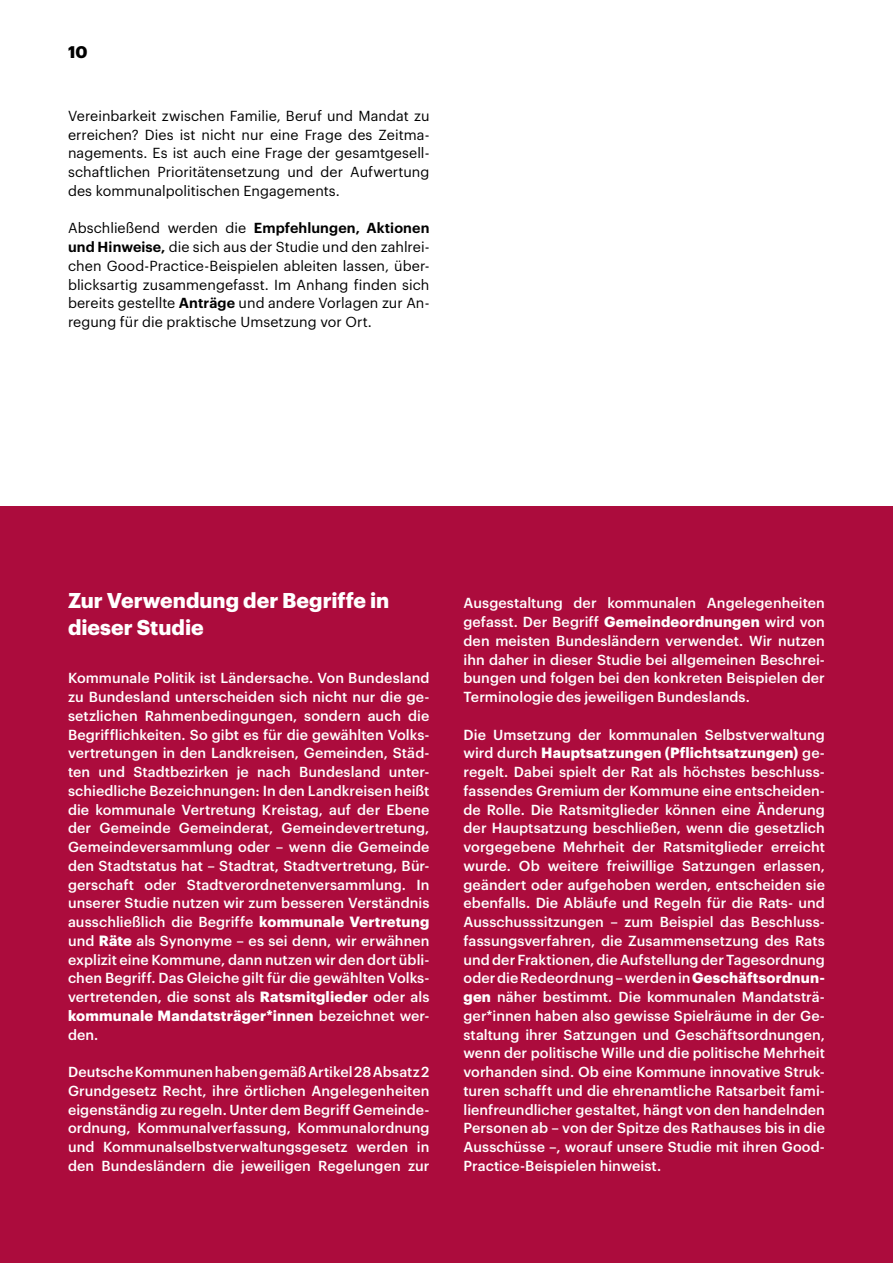
<style>
.page{position:relative;width:893px;height:1263px;background:#fff}
.page>*{position:absolute;margin:0;border:0;box-sizing:border-box;transform-origin:0 0}
.Zwischenhead{font:700 21px/27px "Graphik";color:#fff}
.t1{font:700 16.5px "Graphik";color:#000}
.Fließtext{font:700 14.55px "Graphik";letter-spacing:.015em;color:#fff}
.Fließtext-2{font:500 14.25px/18.8px "Graphik";letter-spacing:.005em;color:#fff;text-align:justify}
.Fließtext-3{font:14.25px/18.8px "Graphik";letter-spacing:.005em;color:#000;text-align:justify}
.s1{font-weight:600}
.s2{font-weight:700;font-size:14.55px}
.s3{font-weight:500;font-size:14.25px}
</style>
<div class="page">
<hr style="left:892px;top:0;width:1px;height:1263px;background:#f07e03">
<div style="left:0;top:506px;width:893px;height:757px;background:#ac0c3d"></div>
<p class="t1" style="left:68px;top:39px;width:21px">10</p>
<p class="Fließtext-3" style="left:68px;top:105px;width:363px">Vereinbarkeit zwischen Familie, Beruf und Mandat zu erreichen? Dies ist nicht nur eine Frage des Zeitma&shy;nagements. Es ist auch eine Frage der gesamtgesell&shy;schaftlichen Prioritätensetzung und der Aufwertung des kommunalpolitischen Engagements.</p>
<p class="Fließtext-3" style="left:68px;top:218px;width:363px">Abschließend werden die <span class="s1">Empfehlungen, Aktionen und Hinweise,</span> die sich aus der Studie und den zahlrei&shy;chen Good-Practice-Beispielen ableiten lassen, über&shy;blicksartig zusammengefasst. Im Anhang finden sich bereits gestellte <span class="s1">Anträge</span> und andere Vorlagen zur An&shy;regung für die praktische Umsetzung vor Ort.</p>
<h2 class="Zwischenhead" style="left:68px;top:585px;width:323px">Zur Verwendung der Begriffe in dieser Studie</h2>
<p class="Fließtext-2" style="left:68px;top:668px;width:363px">Kommunale Politik ist Ländersache. Von Bundesland zu Bundesland unterscheiden sich nicht nur die ge&shy;setzlichen Rahmenbedingungen, sondern auch die Begrifflichkeiten. So gibt es für die gewählten Volks&shy;vertretungen in den Landkreisen, Gemeinden, Städ&shy;ten und Stadtbezirken je nach Bundesland unter&shy;schiedliche Bezeichnungen: In den Landkreisen heißt die kommunale Vertretung Kreistag, auf der Ebene der Gemeinde Gemeinderat, Gemeindevertretung, Gemeindeversammlung oder – wenn die Gemeinde den Stadtstatus hat – Stadtrat, Stadtvertretung, Bür&shy;gerschaft oder Stadtverordnetenversammlung. In unserer Studie nutzen wir zum besseren Verständnis ausschließlich die Begriffe <span class="s2">kommunale Vertretung </span>und <span class="s2">Räte</span> als Synonyme – es sei denn, wir erwähnen explizit eine Kommune, dann nutzen wir den dort übli&shy;chen Begriff. Das Gleiche gilt für die gewählten Volks&shy;vertretenden, die sonst als <span class="s2">Ratsmitglieder</span> oder als</p>
<p class="Fließtext" style="left:68px;top:1004px;width:363px">kommunale Mandatsträger*innen <span class="s3">bezeichnet wer-</span></p>
<p class="Fließtext-2" style="left:68px;top:1024px;width:32px">den.</p>
<p class="Fließtext-2" style="left:68px;top:1061px;width:363px">Deutsche Kommunen haben gemäß Artikel 28 Absatz 2<br>Grundgesetz Recht, ihre örtlichen Angelegenheiten eigenständig zu regeln. Unter dem Begriff Gemeinde&shy;ordnung, Kommunalverfassung, Kommunalordnung und Kommunalselbstverwaltungsgesetz werden in den Bundesländern die jeweiligen Regelungen zur</p>
<p class="Fließtext-2" style="left:463px;top:593px;width:363px">Ausgestaltung der kommunalen Angelegenheiten gefasst. Der Begriff <span class="s2">Gemeindeordnungen</span> wird von den meisten Bundesländern verwendet. Wir nutzen ihn daher in dieser Studie bei allgemeinen Beschrei&shy;bungen und folgen bei den konkreten Beispielen der Terminologie des jeweiligen Bundeslands.</p>
<p class="Fließtext-2" style="left:463px;top:724px;width:363px">Die Umsetzung der kommunalen Selbstverwaltung</p>
<p class="Fließtext" style="left:463px;top:742px;width:363px"><span class="s3">wird durch</span> Hauptsatzungen (Pflichtsatzungen) <span class="s3">ge-</span></p>
<p class="Fließtext-2" style="left:463px;top:761px;width:363px">regelt. Dabei spielt der Rat als höchstes beschluss&shy;fassendes Gremium der Kommune eine entscheiden&shy;de Rolle. Die Ratsmitglieder können eine Änderung der Hauptsatzung beschließen, wenn die gesetzlich vorgegebene Mehrheit der Ratsmitglieder erreicht wurde. Ob weitere freiwillige Satzungen erlassen, geändert oder aufgehoben werden, entscheiden sie ebenfalls. Die Abläufe und Regeln für die Rats- und Ausschusssitzungen – zum Beispiel das Beschluss&shy;fassungsverfahren, die Zusammensetzung des Rats und der Fraktionen, die Aufstellung der Tagesordnung oder die Redeordnung – werden in <span class="s2">Geschäftsordnun&shy;gen</span> näher bestimmt. Die kommunalen Mandatsträ&shy;ger*innen haben also gewisse Spielräume in der Ge&shy;staltung ihrer Satzungen und Geschäftsordnungen, wenn der politische Wille und die politische Mehrheit vorhanden sind. Ob eine Kommune innovative Struk&shy;turen schafft und die ehrenamtliche Ratsarbeit fami&shy;lienfreundlicher gestaltet, hängt von den handelnden Personen ab – von der Spitze des Rathauses bis in die Ausschüsse –, worauf unsere Studie mit ihren Good-Practice-Beispielen hinweist.</p>
</div>
